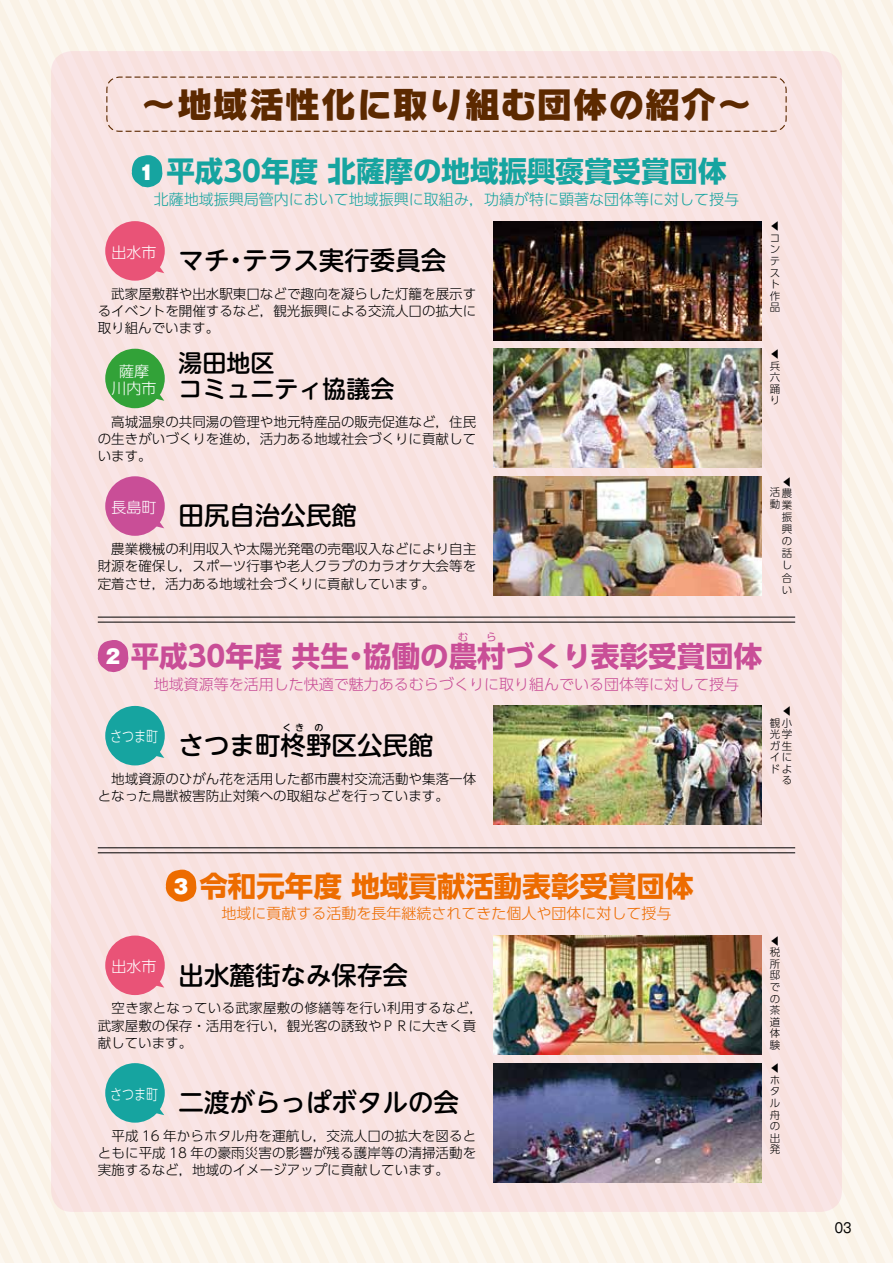
<style>
.page{position:relative;width:893px;height:1263px;background:#fff}
.page>*{position:absolute;margin:0;border:0;box-sizing:border-box;transform-origin:0 0}
.t1{font:36px "Rodin Wanpaku Pro EB";color:#5c2900}
.t2{font:700 28.5px "UD Shin Go Pro";color:#c94e97}
.t3{font:700 28.5px "UD Shin Go Pro";color:#16a4a0}
.t4{font:700 28.5px "UD Shin Go Pro";color:#ed6c00}
.t5{font:500 25.5px "UD Shin M Go Pro";color:#000}
.t6{font:500 24px/25.5px "UD Shin M Go Pro";color:#000}
.t7{font:900 18.9px "Gothic MB101 Pr 5";color:#fff}
.t8{font:300 15px "UD Shin Go Pro";color:#16a4a0}
.t9{font:300 15px "UD Shin Go Pro";color:#c94e97}
.t10{font:300 15px "UD Shin Go Pro";color:#ed6c00}
.t11{font:300 15px/17.2px "UD Shin Go NT Pro";color:#fff;text-align:center}
.t12{font:300 15px "UD Shin Go NT Pro";color:#fff;scale:.8 1}
.t13{font:300 13.5px/17.2px "UD Shin Go Pro";color:#000;text-align:justify}
.t14{font:13.5px "Gothic MB101 Pr 6";color:#000;scale:.9 1}
.t15{font:300 10.5px/11.6px "UD Shin Go Pro";color:#000}
.t16{font:10.5px "UD Shin Go Pro";color:#c94e97}
.t17{font:500 9px "UD Shin M Go Pro";color:#000}
</style>
<div class="page">
<div style="left:741px;top:0;width:152px;height:979px;background:#fbf4eb"></div>
<div style="left:0;top:0;width:529px;height:1263px;background:#fbf4eb"></div>
<div style="left:51px;top:51px;width:791px;height:1161px;background:#f9e3e2;border-radius:21px"></div>
<svg style="left:106px;top:76px;width:681px;height:56px"></svg>
<svg style="left:132px;top:155px;width:31px;height:32px"></svg>
<svg style="left:98px;top:640px;width:31px;height:32px"></svg>
<svg style="left:166px;top:869px;width:31px;height:33px"></svg>
<hr style="left:98px;top:617px;width:697px;height:1px;background:#000">
<hr style="left:98px;top:622px;width:697px;height:1px;background:#000">
<hr style="left:98px;top:847px;width:697px;height:1px;background:#000">
<hr style="left:98px;top:852px;width:697px;height:1px;background:#000">
<img style="left:494px;top:221px;width:267px;height:119px">
<div style="left:105px;top:221px;width:60px;height:60px;background:#e95377;border-radius:50%"></div>
<svg style="left:155px;top:262px;width:9px;height:11px"></svg>
<img style="left:493px;top:935px;width:268px;height:119px">
<div style="left:105px;top:935px;width:60px;height:60px;background:#e95377;border-radius:50%"></div>
<svg style="left:154px;top:976px;width:10px;height:12px"></svg>
<img style="left:493px;top:706px;width:268px;height:119px">
<div style="left:105px;top:706px;width:60px;height:59px;background:#16a4a0;border-radius:50%"></div>
<svg style="left:154px;top:747px;width:10px;height:11px"></svg>
<img style="left:493px;top:349px;width:268px;height:119px">
<div style="left:105px;top:349px;width:60px;height:59px;background:#32a238;border-radius:50%"></div>
<svg style="left:154px;top:390px;width:10px;height:11px"></svg>
<img style="left:493px;top:1063px;width:268px;height:119px">
<div style="left:105px;top:1063px;width:60px;height:60px;background:#16a4a0;border-radius:50%"></div>
<svg style="left:155px;top:1104px;width:9px;height:11px"></svg>
<img style="left:494px;top:476px;width:267px;height:119px">
<div style="left:105px;top:476px;width:60px;height:60px;background:#c94e97;border-radius:50%"></div>
<svg style="left:155px;top:517px;width:9px;height:11px"></svg>
<h1 class="t1" style="left:140px;top:79px;width:614px">～地域活性化に取り組む団体の紹介～</h1>
<h2 class="t3" style="left:166px;top:148px;width:562px">平成30年度 北薩摩の地域振興褒賞受賞団体</h2>
<p class="t8" style="left:154px;top:187px;width:587px">北薩地域振興局管内において地域振興に取組み，功績が特に顕著な団体等に対して授与</p>
<h3 class="t7" style="left:140px;top:156px;width:16px">1</h3>
<p class="t11" style="left:111px;top:243px;width:46px">出水市</p>
<h3 class="t5" style="left:179px;top:240px;width:269px">マチ・テラス実行委員会</h3>
<p class="t13" style="left:98px;top:285px;width:380px">　武家屋敷群や出水駅東口などで趣向を凝らした灯籠を展示するイベントを開催するなど，観光振興による交流人口の拡大に取り組んでいます。</p>
<p class="t11" style="left:111px;top:362px;width:46px">薩摩川内市</p>
<h3 class="t6" style="left:179px;top:349px;width:218px">湯田地区<br>コミュニティ協議会</h3>
<p class="t13" style="left:98px;top:412px;width:380px">　高城温泉の共同湯の管理や地元特産品の販売促進など，住民の生きがいづくりを進め，活力ある地域社会づくりに貢献しています。</p>
<p class="t11" style="left:111px;top:498px;width:46px">長島町</p>
<h3 class="t5" style="left:179px;top:495px;width:180px">田尻自治公民館</h3>
<p class="t13" style="left:98px;top:540px;width:380px">　農業機械の利用収入や太陽光発電の売電収入などにより自主財源を確保し，スポーツ行事や老人クラブのカラオケ大会等を定着させ，活力ある地域社会づくりに貢献しています。</p>
<p class="t15" style="left:770px;top:220px;width:12px">◀コンテスト作品</p>
<p class="t15" style="left:770px;top:348px;width:12px">◀兵六踊り</p>
<p class="t15" style="left:782px;top:475px;width:10px">◀</p>
<p class="t15" style="left:770px;top:486px;width:12px">活動</p>
<p class="t15" style="left:782px;top:487px;width:12px;line-height:12px;text-align:justify">農業振興の話し合い</p>
<h3 class="t7" style="left:106px;top:641px;width:16px">2</h3>
<p class="t16" style="left:458px;top:628px;width:12px">む</p>
<p class="t16" style="left:486px;top:628px;width:12px">ら</p>
<p class="t9" style="left:154px;top:672px;width:587px">地域資源等を活用した快適で魅力あるむらづくりに取り組んでいる団体等に対して授与</p>
<h2 class="t2" style="left:131px;top:633px;width:633px">平成30年度 共生・協働の農村づくり表彰受賞団体</h2>
<p class="t12" style="left:110px;top:725px;width:61px">さつま町</p>
<p class="t17" style="left:282px;top:721px;width:23px">くき</p>
<p class="t17" style="left:314px;top:721px;width:10px">の</p>
<h3 class="t5" style="left:179px;top:724px;width:257px">さつま町柊野区公民館</h3>
<p class="t13" style="left:98px;top:769px;width:380px">　地域資源のひがん花を活用した都市農村交流活動や集落一体となった鳥獣被害防止対策への取組などを行っています。</p>
<p class="t11" style="left:111px;top:957px;width:46px">出水市</p>
<h3 class="t7" style="left:174px;top:871px;width:16px">3</h3>
<h2 class="t4" style="left:199px;top:863px;width:495px">令和元年度 地域貢献活動表彰受賞団体</h2>
<p class="t10" style="left:221px;top:902px;width:452px">地域に貢献する活動を長年継続されてきた個人や団体に対して授与</p>
<h3 class="t5" style="left:179px;top:954px;width:231px">出水麓街なみ保存会</h3>
<p class="t13" style="left:98px;top:999px;width:387px;text-align:left">　空き家となっている武家屋敷の修繕等を行い利用するなど，武家屋敷の保存・活用を行い，観光客の誘致やＰＲに大きく貢献しています。</p>
<p class="t12" style="left:110px;top:1082px;width:61px">さつま町</p>
<h3 class="t5" style="left:179px;top:1082px;width:282px">二渡がらっぱボタルの会</h3>
<p class="t13" style="left:98px;top:1127px;width:380px">　平成 16 年からホタル舟を運航し，交流人口の拡大を図るとともに平成 18 年の豪雨災害の影響が残る護岸等の清掃活動を実施するなど，地域のイメージアップに貢献しています。</p>
<p class="t15" style="left:770px;top:705px;width:24px;text-align:right">◀<br>観小光学ガ生イにドよる</p>
<p class="t15" style="left:770px;top:935px;width:12px">◀税所邸での茶道体験</p>
<p class="t15" style="left:770px;top:1062px;width:12px">◀ホタル舟の出発</p>
<p class="t14" style="left:835px;top:1217px;width:20px">03</p>
</div>
